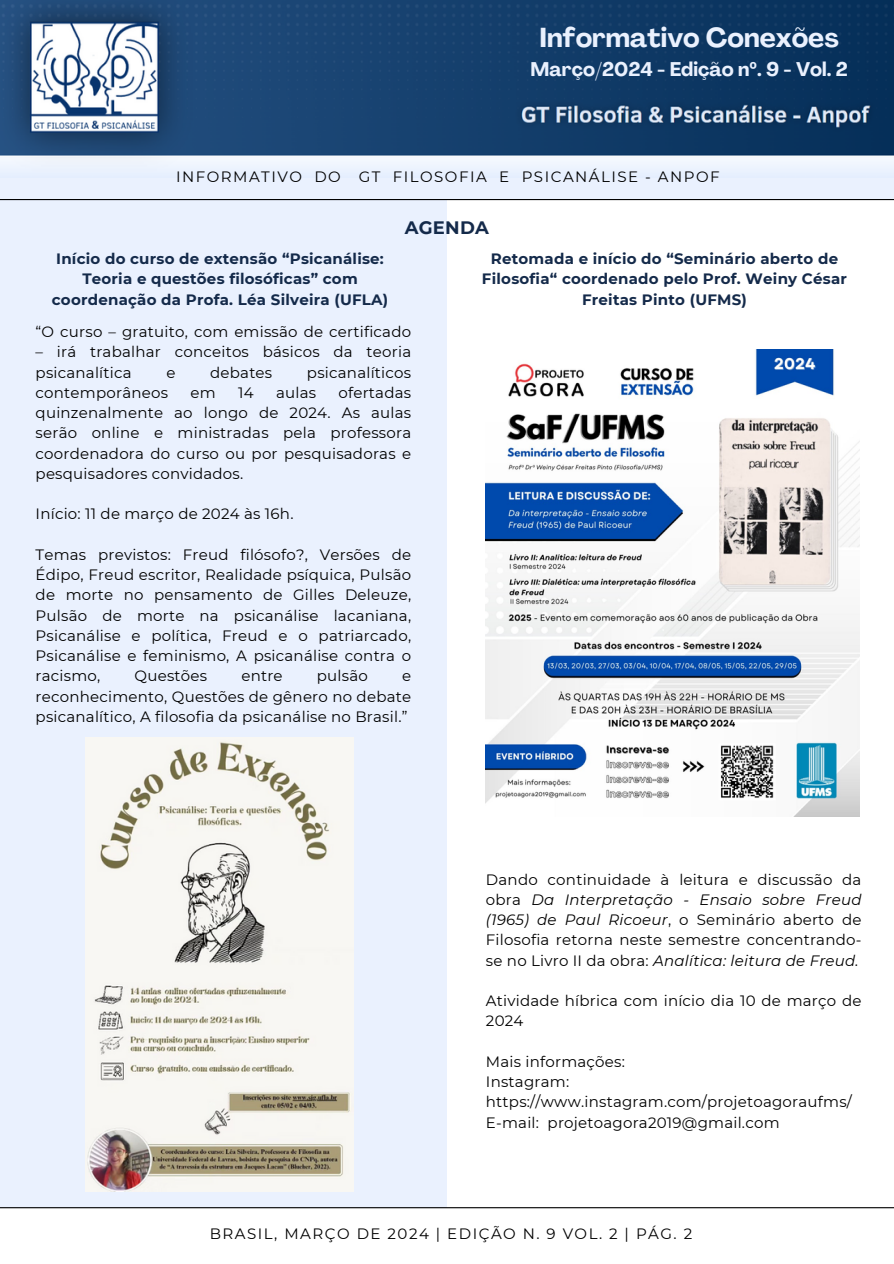
<style>
.page{position:relative;width:894px;height:1264px;background:#fff}
.page>*{position:absolute;margin:0;border:0;box-sizing:border-box;transform-origin:0 0}
.t1{font:700 27px "Agrandir";color:#eaf1fe}
.t2{font:700 19.5px "Agrandir";color:#eaf1fe}
.t3{font:700 18px "Montserrat";letter-spacing:.015em;color:#142a4a}
.t4{font:15px/20.2px "Montserrat";letter-spacing:.015em;color:#000;text-align:justify}
.t5{font:700 15px/20.2px "Montserrat";letter-spacing:.015em;color:#142a4a;text-align:center}
.t6{font:15px "Montserrat";letter-spacing:.1em;color:#000}
.s1{font-family:"Noto Sans"}
.s2{font-style:italic}
</style>
<div class="page">
<div style="left:0;top:199px;width:446px;height:1008px;background:#eaf1fe"></div>
<hr style="left:0;top:1207px;width:893px;height:1px;background:#000">
<hr style="left:0;top:197px;width:893px;height:3px;background:#000">
<img style="left:485px;top:349px;width:374px;height:467px">
<img style="left:86px;top:737px;width:268px;height:453px">
<div style="left:0;top:156px;width:893px;height:43px;background:#eaf1fe"></div>
<img style="left:0;top:0;width:893px;height:160px">
<h1 class="t1" style="left:539px;top:27px;width:300px">Informativo Conexões</h1>
<h2 class="t2" style="left:530px;top:62px;width:319px">Março/2024 - Edição n<span class="s1">º</span>. 9 - Vol. 2</h2>
<p class="t6" style="left:176px;top:168px;width:545px">INFORMATIVO DO GT FILOSOFIA E PSICANÁLISE - ANPOF</p>
<p class="t6" style="left:179px;top:168px;width:545px">INFORMATIVO DO GT FILOSOFIA E PSICANÁLISE - ANPOF</p>
<p class="t5" style="left:52px;top:249px;width:338px">Início do curso de extensão “Psicanálise:<br>Teoria e questões filosóficas” com coordenação da Profa. Léa Silveira (UFLA)</p>
<p class="t3" style="left:404px;top:216px;width:86px">AGENDA</p>
<p class="t5" style="left:482px;top:249px;width:366px">Retomada e início do “Seminário aberto de<br>Filosofia“ coordenado pelo Prof. Weiny César<br>Freitas Pinto (UFMS)</p>
<p class="t4" style="left:36px;top:321px;width:377px">“O curso – gratuito, com emissão de certificado</p>
<p class="t4" style="left:36px;top:342px;width:377px">– irá trabalhar conceitos básicos da teoria psicanalítica</p>
<p class="t4" style="left:166px;top:362px;width:11px">e</p>
<p class="t4" style="left:210px;top:362px;width:64px">debates</p>
<p class="t4" style="left:307px;top:362px;width:106px">psicanalíticos</p>
<p class="t4" style="left:36px;top:382px;width:134px">contemporâneos</p>
<p class="t4" style="left:190px;top:382px;width:27px">em</p>
<p class="t4" style="left:238px;top:382px;width:17px">14</p>
<p class="t4" style="left:276px;top:382px;width:42px">aulas</p>
<p class="t4" style="left:36px;top:382px;width:377px;text-indent:303px">ofertadas quinzenalmente ao longo de 2024. As aulas serão online e ministradas pela professora coordenadora do curso ou por pesquisadoras e pesquisadores convidados.</p>
<p class="t4" style="left:36px;top:504px;width:259px">Início: 11 de março de 2024 às 16h.</p>
<p class="t4" style="left:36px;top:544px;width:377px">Temas previstos: Freud filósofo?, Versões de Édipo, Freud escritor, Realidade psíquica, Pulsão de morte no pensamento de Gilles Deleuze, Pulsão de morte na psicanálise lacaniana, Psicanálise e política, Freud e o patriarcado, Psicanálise e feminismo, A psicanálise contra o racismo,</p>
<p class="t4" style="left:135px;top:666px;width:74px">Questões</p>
<p class="t4" style="left:241px;top:666px;width:43px">entre</p>
<p class="t4" style="left:317px;top:666px;width:52px">pulsão</p>
<p class="t4" style="left:36px;top:666px;width:377px;text-indent:366px">e reconhecimento, Questões de gênero no debate psicanalítico, A filosofia da psicanálise no Brasil.”</p>
<p class="t4" style="left:486px;top:869px;width:377px">Dando continuidade à leitura e discussão da obra <span class="s2">Da Interpretação - Ensaio sobre Freud (1965) de Paul Ricoeur</span>, o Seminário aberto de Filosofia retorna neste semestre concentrando&shy;se no Livro II da obra: <span class="s2">Analítica: leitura de Freud.</span></p>
<p class="t4" style="left:486px;top:990px;width:377px">Atividade híbrica com início dia 10 de março de<br>2024</p>
<p class="t4" style="left:486px;top:1051px;width:367px;text-align:left">Mais informações:<br>Instagram: https://www.instagram.com/projetoagoraufms/<br>E-mail: projetoagora2019@gmail.com</p>
<p class="t6" style="left:210px;top:1224px;width:484px">BRASIL, MARÇO DE 2024 | EDIÇÃO N. 9 VOL. 2 | PÁG. 2</p>
</div>
